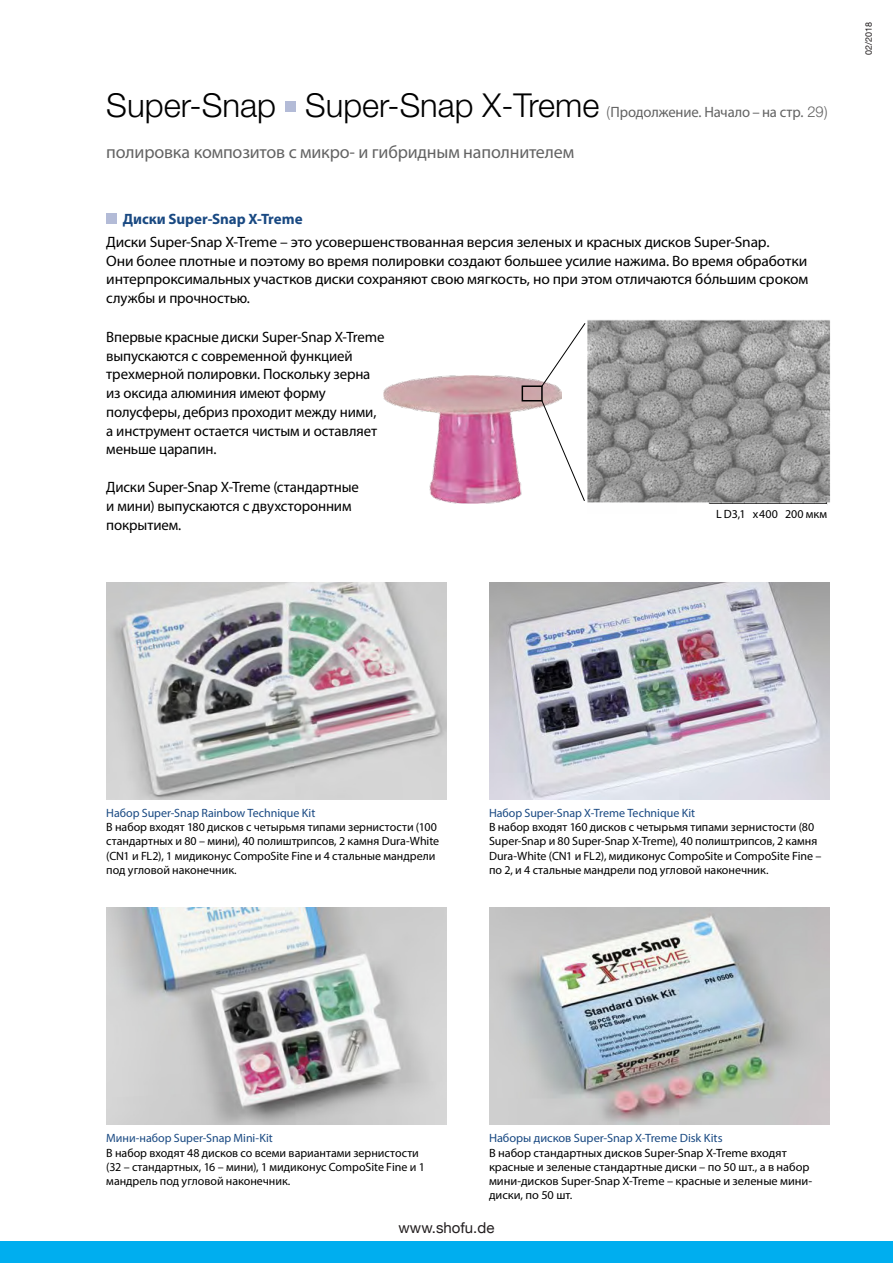
<style>
.page{position:relative;width:893px;height:1263px;background:#fff}
.page>*{position:absolute;margin:0;border:0;box-sizing:border-box;transform-origin:0 0}
.t1{font:300 33px "Helvetica Neue";color:#000}
.t2{font:18px "Myriad Pro";letter-spacing:-.01em;color:#636363}
.t3{font:15px/18.8px "Myriad Pro";letter-spacing:-.01em;color:#000}
.t4{font:700 15px "Myriad Pro";letter-spacing:-.005em;color:#194982}
.t5{font:15px "Helvetica Neue";color:#231f20}
.t6{font:12px/14.2px "Myriad Pro";color:#000}
.t7{font:12px "Myriad Pro";letter-spacing:-.005em;color:#194982}
.t8{font:9px "Helvetica Neue";color:#231f20}
.s1{font-size:15px;color:#636363}
.s2{font-family:"Myriad Pro";font-weight:400;font-size:15px;color:#636363}
</style>
<div class="page">
<img style="left:106px;top:583px;width:340px;height:216px">
<img style="left:489px;top:583px;width:340px;height:216px">
<img style="left:106px;top:908px;width:340px;height:217px">
<img style="left:489px;top:908px;width:340px;height:217px">
<div style="left:285px;top:101px;width:11px;height:10px;background:#b3bbd7"></div>
<div style="left:106px;top:213px;width:11px;height:11px;background:#b3bbd7"></div>
<img style="left:384px;top:375px;width:177px;height:129px">
<img style="left:587px;top:320px;width:243px;height:185px">
<div style="left:522px;top:385px;width:21px;height:16px;border:2px solid #000"></div>
<svg style="left:541px;top:323px;width:45px;height:64px"></svg>
<svg style="left:541px;top:400px;width:44px;height:101px"></svg>
<div style="left:0;top:1242px;width:893px;height:21px;background:#00aeef"></div>
<h1 class="t1" style="left:106px;top:85px;width:723px">Super-Snap Super-Snap X-Treme <span class="s1">(</span><span class="s2">Продолжение. Начало – на стр.</span> <span class="s1">29)</span></h1>
<h2 class="t2" style="left:106px;top:141px;width:469px">полировка композитов с микро- и гибридным наполнителем</h2>
<p class="t4" style="left:123px;top:209px;width:181px">Диски Super-Snap X-Treme</p>
<p class="t3" style="left:106px;top:232px;width:704px">Диски Super-Snap X-Treme – это усовершенствованная версия зеленых и красных дисков Super-Snap.<br>Они более плотные и поэтому во время полировки создают большее усилие нажима. Во время обработки интерпроксимальных участков диски сохраняют свою мягкость, но при этом отличаются бóльшим сроком службы и прочностью.</p>
<p class="t3" style="left:106px;top:327px;width:280px">Впервые красные диски Super-Snap X-Treme выпускаются с современной функцией трехмерной полировки. Поскольку зерна из оксида алюминия имеют форму полусферы, дебриз проходит между ними, а инструмент остается чистым и оставляет меньше царапин.</p>
<p class="t3" style="left:106px;top:477px;width:254px">Диски Super-Snap X-Treme (стандартные и мини) выпускаются с двухсторонним покрытием.</p>
<p class="t6" style="left:716px;top:507px;width:113px">L D3,1 x400 200 мкм</p>
<p class="t8" style="left:862px;top:55px;width:35px;rotate:-90deg">02/2018</p>
<p class="t7" style="left:106px;top:805px;width:210px">Набор Super-Snap Rainbow Technique Kit</p>
<p class="t6" style="left:106px;top:820px;width:334px">В набор входят 180 дисков с четырьмя типами зернистости (100 стандартных и 80 – мини), 40 полиштрипсов, 2 камня Dura-White (CN1 и FL2), 1 мидиконус CompoSite Fine и 4 стальные мандрели под угловой наконечник.</p>
<p class="t7" style="left:489px;top:805px;width:208px">Набор Super-Snap X-Treme Technique Kit</p>
<p class="t6" style="left:489px;top:820px;width:334px">В набор входят 160 дисков с четырьмя типами зернистости (80<br>Super-Snap и 80 Super-Snap X-Treme), 40 полиштрипсов, 2 камня Dura-White (CN1 и FL2), мидиконус CompoSite и CompoSite Fine – по 2, и 4 стальные мандрели под угловой наконечник.</p>
<p class="t7" style="left:106px;top:1131px;width:168px">Мини-набор Super-Snap Mini-Kit</p>
<p class="t6" style="left:106px;top:1145px;width:320px">В набор входят 48 дисков со всеми вариантами зернистости (32 – стандартных, 16 – мини), 1 мидиконус CompoSite Fine и 1 мандрель под угловой наконечник.</p>
<p class="t7" style="left:489px;top:1131px;width:235px">Наборы дисков Super-Snap X-Treme Disk Kits</p>
<p class="t6" style="left:489px;top:1145px;width:325px">В набор стандартных дисков Super-Snap X-Treme входят красные и зеленые стандартные диски – по 50 шт., а в набор мини-дисков Super-Snap X-Treme – красные и зеленые мини&shy;диски, по 50 шт.</p>
<p class="t5" style="left:399px;top:1216px;width:97px">www.shofu.de</p>
</div>
